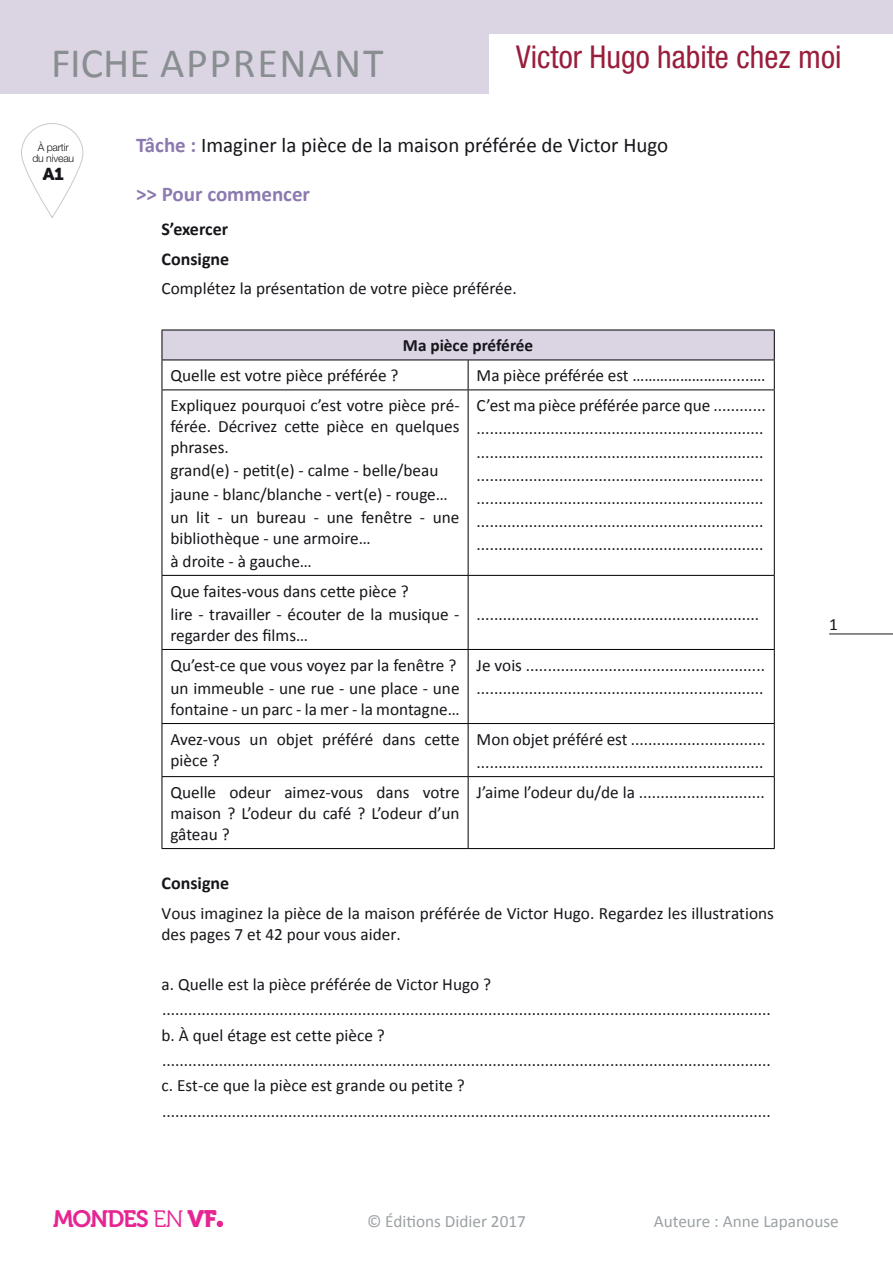
<style>
.page{position:relative;width:893px;height:1263px;background:#fff}
.page>*{position:absolute;margin:0;border:0;box-sizing:border-box;transform-origin:0 0}
.t1{font:42px "Calibri";letter-spacing:.04em;color:#898e91}
.t2{font:condensed 31.5px "Helvetica Neue LT Std";color:#991e3b}
.t3{font:23.7px "Museo 700";letter-spacing:-.05em;color:#e72592}
.t4{font:21px "Calibri";color:#17151a}
.t5{font:700 21px "Calibri";color:#8c79af}
.t6{font:700 18px/29.5px "Calibri";color:#17151a}
.t7{font:17.25px/23.1px "Calibri";color:#17151a}
.t8{font:17.25px "Calibri";color:#9ba1a4}
.t9{font:700 17.25px "Calibri";color:#17151a}
.t10{font:17.1px "Museo 900";color:#17151a}
.t11{font:300 10.5px/11.6px "Helvetica Neue LT Std";letter-spacing:-.02em;color:#17151a;text-align:center}
.s1{font-weight:700;color:#8c79af}
.s2{font-family:"Museo 300"}
.s3{font-family:"Museo 900"}
</style>
<div class="page">
<div style="left:0;top:0;width:893px;height:94px;background:#dad4e3"></div>
<div style="left:489px;top:34px;width:404px;height:82px;background:#fff"></div>
<div style="left:21px;top:123px;width:62px;height:95px;background:#fff;border:1px solid #c7cacc;border-radius:30px"></div>
<svg style="left:217px;top:1221px;width:6px;height:6px"></svg>
<hr style="left:829px;top:633px;width:64px;height:1px;background:#17151a">
<div style="left:162px;top:330px;width:612px;height:30px;background:#dad4e3"></div>
<svg style="left:162px;top:361px;width:1px;height:28px"></svg>
<svg style="left:468px;top:361px;width:1px;height:28px"></svg>
<svg style="left:774px;top:361px;width:1px;height:28px"></svg>
<hr style="left:162px;top:389px;width:306px;height:1px;background:#000001">
<hr style="left:162px;top:390px;width:1px;height:185px;background:#000001">
<hr style="left:468px;top:389px;width:307px;height:1px;background:#000001">
<hr style="left:468px;top:390px;width:1px;height:185px;background:#000001">
<hr style="left:774px;top:390px;width:1px;height:185px;background:#000001">
<hr style="left:162px;top:575px;width:306px;height:1px;background:#000001">
<hr style="left:162px;top:576px;width:1px;height:73px;background:#000001">
<hr style="left:468px;top:575px;width:307px;height:1px;background:#000001">
<hr style="left:468px;top:576px;width:1px;height:73px;background:#000001">
<hr style="left:774px;top:576px;width:1px;height:73px;background:#000001">
<hr style="left:162px;top:649px;width:306px;height:1px;background:#000001">
<hr style="left:162px;top:650px;width:1px;height:73px;background:#000001">
<hr style="left:468px;top:649px;width:307px;height:1px;background:#000001">
<hr style="left:468px;top:650px;width:1px;height:73px;background:#000001">
<hr style="left:774px;top:650px;width:1px;height:73px;background:#000001">
<hr style="left:162px;top:723px;width:306px;height:1px;background:#000001">
<hr style="left:162px;top:724px;width:1px;height:52px;background:#000001">
<hr style="left:468px;top:723px;width:307px;height:1px;background:#000001">
<hr style="left:468px;top:724px;width:1px;height:52px;background:#000001">
<hr style="left:774px;top:724px;width:1px;height:52px;background:#000001">
<hr style="left:162px;top:776px;width:306px;height:1px;background:#000001">
<hr style="left:162px;top:777px;width:1px;height:71px;background:#000001">
<hr style="left:468px;top:776px;width:307px;height:1px;background:#000001">
<hr style="left:468px;top:777px;width:1px;height:71px;background:#000001">
<hr style="left:774px;top:777px;width:1px;height:71px;background:#000001">
<hr style="left:162px;top:848px;width:306px;height:1px;background:#000001">
<hr style="left:468px;top:848px;width:307px;height:1px;background:#000001">
<hr style="left:162px;top:330px;width:306px;height:1px;background:#000001">
<hr style="left:162px;top:330px;width:1px;height:30px;background:#000001">
<hr style="left:468px;top:330px;width:307px;height:1px;background:#000001">
<hr style="left:774px;top:330px;width:1px;height:30px;background:#000001">
<hr style="left:162px;top:360px;width:306px;height:1px;background:#000001">
<hr style="left:468px;top:360px;width:307px;height:1px;background:#000001">
<h1 class="t1" style="left:51px;top:37px;width:334px">FICHE apprenant</h1>
<h2 class="t2" style="left:516px;top:39px;width:327px">Victor Hugo habite chez moi</h2>
<p class="t11" style="left:32px;top:141px;width:43px">à partir du niveau</p>
<p class="t10" style="left:43px;top:165px;width:23px">A1</p>
<p class="t4" style="left:136px;top:132px;width:534px"><span class="s1">Tâche :</span> Imaginer la pièce de la maison préférée de Victor Hugo</p>
<p class="t5" style="left:136px;top:181px;width:176px">&gt;&gt; Pour commencer</p>
<p class="t6" style="left:162px;top:214px;width:69px">S’exercer<br>Consigne</p>
<p class="t7" style="left:162px;top:277px;width:357px">Complétez la présentation de votre pièce préférée.</p>
<p class="t9" style="left:403px;top:335px;width:132px">Ma pièce préférée</p>
<p class="t7" style="left:170px;top:364px;width:230px">Quelle est votre pièce préférée ?</p>
<p class="t7" style="left:477px;top:364px;width:291px">Ma pièce préférée est …………………….....….</p>
<p class="t7" style="left:170px;top:395px;width:291px;line-height:21px;text-align:justify">Expliquez pourquoi c’est votre pièce pré&shy;férée. Décrivez cette pièce en quelques phrases.</p>
<p class="t7" style="left:170px;top:459px;width:291px">grand(e) - petit(e) - calme - belle/beau jaune - blanc/blanche - vert(e) - rouge… un lit - un bureau - une fenêtre - une</p>
<p class="t7" style="left:170px;top:526px;width:202px">bibliothèque - une armoire… à droite - à gauche…</p>
<p class="t7" style="left:477px;top:394px;width:291px">C’est ma pièce préférée parce que ............ .................................................................. .................................................................. .................................................................. .................................................................. .................................................................. ..................................................................</p>
<p class="t7" style="left:170px;top:580px;width:291px">Que faites-vous dans cette pièce ?<br>lire - travailler - écouter de la musique -</p>
<p class="t7" style="left:170px;top:624px;width:139px">regarder des films…</p>
<p class="t7" style="left:170px;top:654px;width:291px">Qu’est-ce que vous voyez par la fenêtre ? un immeuble - une rue - une place - une</p>
<p class="t7" style="left:170px;top:698px;width:291px">fontaine - un parc - la mer - la montagne…</p>
<p class="t7" style="left:477px;top:603px;width:284px">.................................................................</p>
<p class="t7" style="left:477px;top:654px;width:290px">Je vois ....................................................... ..................................................................</p>
<p class="t7" style="left:170px;top:729px;width:291px;line-height:21px">Avez-vous un objet préféré dans cette pièce ?</p>
<p class="t7" style="left:477px;top:728px;width:290px">Mon objet préféré est ............................... ..................................................................</p>
<p class="t7" style="left:170px;top:782px;width:291px;line-height:21px;text-align:justify">Quelle odeur aimez-vous dans votre maison ? L’odeur du café ? L’odeur d’un gâteau ?</p>
<p class="t7" style="left:477px;top:781px;width:290px">J’aime l’odeur du/de la .............................</p>
<p class="t6" style="left:162px;top:868px;width:69px">Consigne</p>
<p class="t7" style="left:162px;top:902px;width:614px;line-height:21px">Vous imaginez la pièce de la maison préférée de Victor Hugo. Regardez les illustrations des pages 7 et 42 pour vous aider.</p>
<p class="t7" style="left:162px;top:972px;width:611px;line-height:25.2px">a. Quelle est la pièce préférée de Victor Hugo ? ............................................................................................................................................ b. À quel étage est cette pièce ? ............................................................................................................................................ c. Est-ce que la pièce est grande ou petite ? ............................................................................................................................................</p>
<p class="t7" style="left:829px;top:612px;width:10px">1</p>
<h3 class="t3" style="left:53px;top:1205px;width:165px">MONDES <span class="s2">EN</span> <span class="s3">VF</span></h3>
<p class="t8" style="left:654px;top:1210px;width:187px">Auteure : Anne Lapanouse</p>
<p class="t8" style="left:367px;top:1210px;width:160px">© Éditions Didier 2017</p>
</div>
